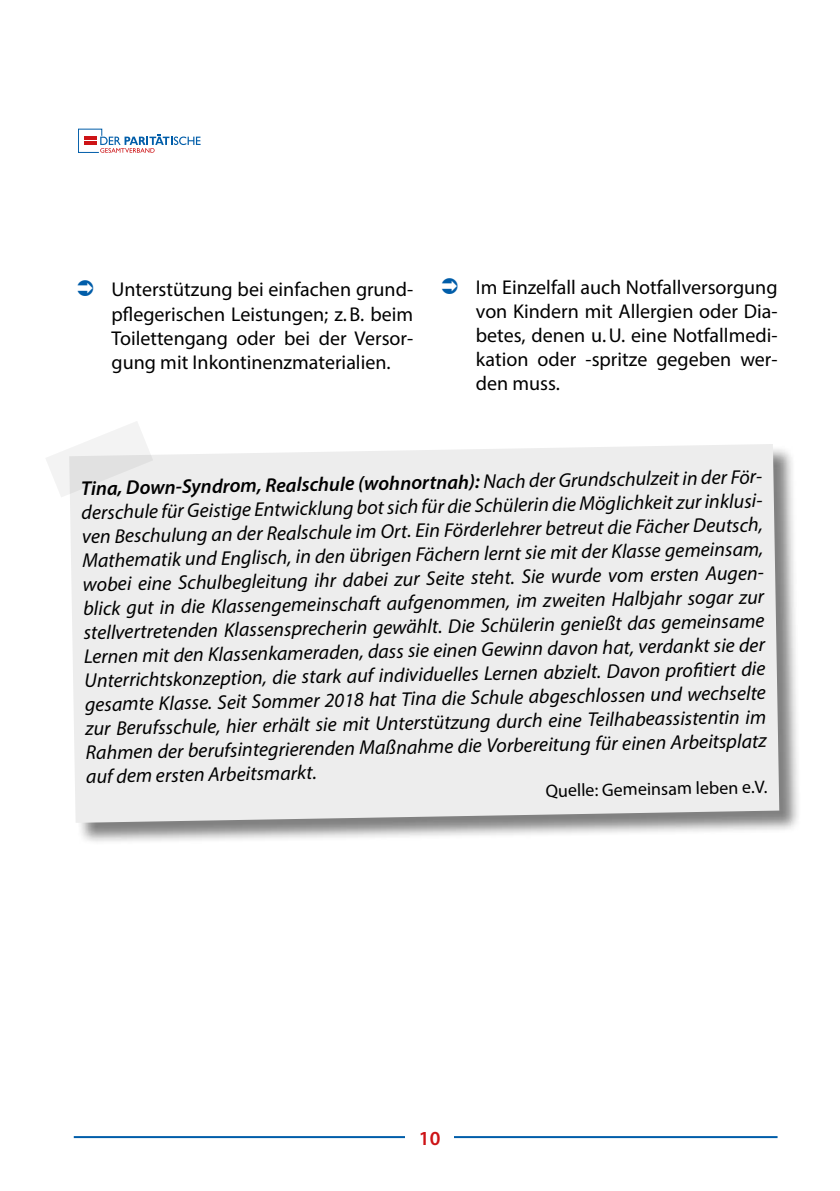
<style>
.page{position:relative;width:840px;height:1191px;background:#fff}
.page>*{position:absolute;margin:0;border:0;box-sizing:border-box;transform-origin:0 0}
.t1{font:italic 20px/24px "Myriad Pro";color:#000}
.t2{font:20px/24px "Myriad Pro";color:#000;text-align:justify}
.t3{font:600 20px "Myriad Pro";color:#cd1316}
.t4{font:18px "Myriad Pro";color:#000}
.s1{font-weight:600}
</style>
<div class="page">
<hr style="left:74px;top:1136px;width:703px;height:2px;background:#005da9">
<div style="left:405px;top:1130px;width:48px;height:30px;background:#fff"></div>
<svg style="left:78px;top:129px;width:122px;height:24px"></svg>
<div style="left:70px;top:445px;width:731px;height:400px;background:#000;opacity:.5"></div>
<div style="left:70px;top:444px;width:708px;height:379px;background:#ededed"></div>
<svg style="left:46px;top:422px;width:107px;height:75px"></svg>
<p class="t2" style="left:111px;top:277px;width:303px">Unterstützung bei einfachen grund&shy;pflegerischen Leistungen; z.B. beim Toilettengang oder bei der Versor&shy;gung mit Inkontinenzmaterialien.</p>
<p class="t2" style="left:475px;top:275px;width:303px">Im Einzelfall auch Notfallversorgung von Kindern mit Allergien oder Dia&shy;betes, denen u.U. eine Notfallmedi&shy;kation oder -spritze gegeben wer&shy;den muss.</p>
<p class="t1" style="left:81px;top:476px;width:686px;rotate:-1deg"><span class="s1">Tina, Down-Syndrom, Realschule (wohnortnah):</span> Nach der Grundschulzeit in der För&shy;derschule für Geistige Entwicklung bot sich für die Schülerin die Möglichkeit zur inklusi&shy;ven Beschulung an der Realschule im Ort. Ein Förderlehrer betreut die Fächer Deutsch, Mathematik und Englisch, in den übrigen Fächern lernt sie mit der Klasse gemeinsam, wobei eine Schulbegleitung ihr dabei zur Seite steht. Sie wurde vom ersten Augen&shy;blick gut in die Klassengemeinschaft aufgenommen, im zweiten Halbjahr sogar zur stellvertretenden Klassensprecherin gewählt. Die Schülerin genießt das gemeinsame Lernen mit den Klassenkameraden, dass sie einen Gewinn davon hat, verdankt sie der Unterrichtskonzeption, die stark auf individuelles Lernen abzielt. Davon profi tiert die gesamte Klasse. Seit Sommer 2018 hat Tina die Schule abgeschlossen und wechselte zur Berufsschule, hier erhält sie mit Unterstützung durch eine Teilhabeassistentin im Rahmen der berufsintegrierenden Maßnahme die Vorbereitung für einen Arbeitsplatz auf dem ersten Arbeitsmarkt.</p>
<p class="t4" style="left:545px;top:779px;width:223px;rotate:-1deg">Quelle: Gemeinsam leben e.V.</p>
<p class="t3" style="left:419px;top:1125px;width:23px">10</p>
</div>
